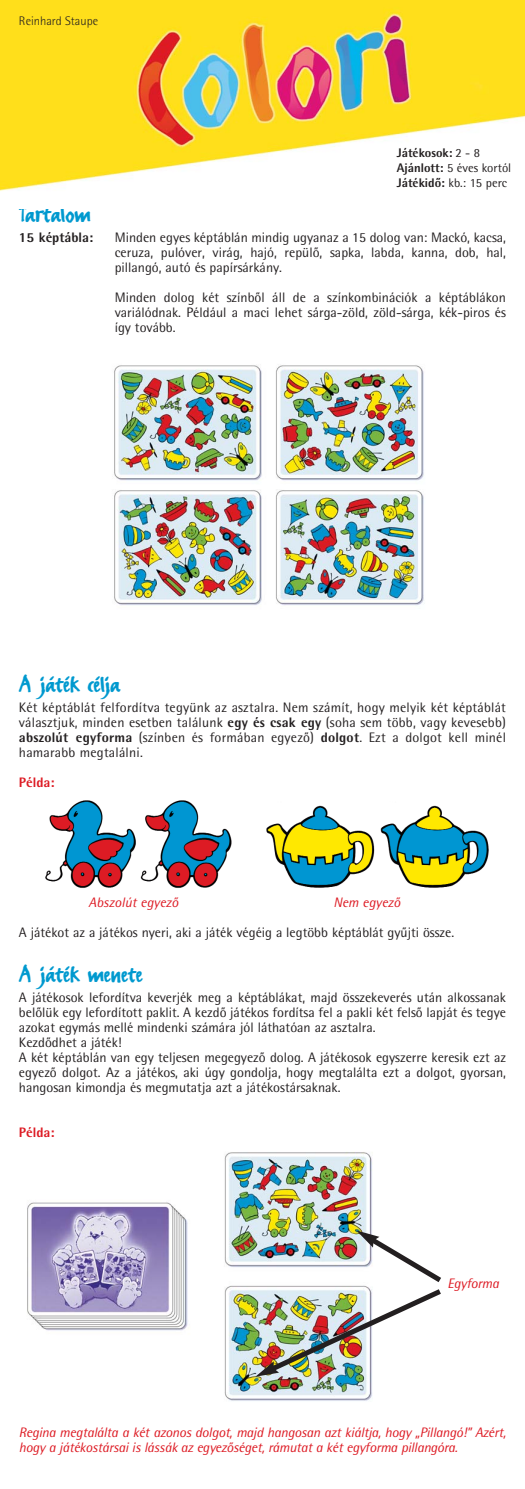
<style>
.page{position:relative;width:525px;height:1489px;background:#fff}
.page>*{position:absolute;margin:0;border:0;box-sizing:border-box;transform-origin:0 0}
.t1{font:27.5px "FF Erikrighthand H";color:#0099cf}
.t2{font:13.75px/15px "Rotis Semi Sans H";color:#231f20;text-align:justify}
.t3{font:italic 13.75px/15px "Rotis Semi Sans H";letter-spacing:-.015em;color:#dd1b24}
.t4{font:800 13.75px "Rotis Semi Sans H";color:#dd1b24}
.t5{font:800 13.75px "Rotis Semi Sans H";color:#231f20}
.t6{font:800 12.5px/15px "Rotis Semi Sans H";color:#231f20}
.t7{font:300 12.5px "Rotis Semi Sans H";color:#231f20}
.s1{font-weight:400}
.s2{font-weight:800}
</style>
<div class="page">
<img style="left:266px;top:805px;width:223px;height:83px">
<img style="left:45px;top:800px;width:187px;height:88px">
<img style="left:27px;top:1152px;width:345px;height:249px">
<img style="left:0;top:0;width:524px;height:191px">
<img style="left:255px;top:1230px;width:186px;height:146px">
<img style="left:114px;top:365px;width:310px;height:241px">
<p class="t7" style="left:19px;top:14px;width:81px">Reinhard Staupe</p>
<p class="t6" style="left:396px;top:146px;width:116px">Játékosok: <span class="s1">2 - 8<br></span>Ajánlott: <span class="s1">5 éves kortól<br></span>Játékidő: <span class="s1">kb.: 15 perc</span></p>
<h1 class="t1" style="left:19px;top:196px;width:73px">Tartalom</h1>
<p class="t5" style="left:19px;top:232px;width:76px">15 képtábla:</p>
<p class="t2" style="left:115px;top:231px;width:392px">Minden egyes képtáblán mindig ugyanaz a 15 dolog van: Mackó, kacsa, ceruza, pulóver, virág, hajó, repülő, sapka, labda, kanna, dob, hal, pillangó, autó és papírsárkány.</p>
<p class="t2" style="left:115px;top:291px;width:392px">Minden dolog két színből áll de a színkombinációk a képtáblákon variálódnak. Például a maci lehet sárga-zöld, zöld-sárga, kék-piros és így tovább.</p>
<h1 class="t1" style="left:19px;top:666px;width:103px">A játék célja</h1>
<p class="t2" style="left:19px;top:701px;width:488px">Két képtáblát felfordítva tegyünk az asztalra. Nem számít, hogy melyik két képtáblát választjuk, minden esetben találunk <span class="s2">egy és csak egy</span> (soha sem több, vagy kevesebb) <span class="s2">abszolút egyforma</span> (színben és formában egyező) <span class="s2">dolgot</span>. Ezt a dolgot kell minél hamarabb megtalálni.</p>
<p class="t4" style="left:19px;top:777px;width:37px">Példa:</p>
<p class="t3" style="left:88px;top:896px;width:91px">Abszolút egyező</p>
<p class="t3" style="left:333px;top:896px;width:68px">Nem egyező</p>
<p class="t2" style="left:19px;top:926px;width:436px">A játékot az a játékos nyeri, aki a játék végéig a legtöbb képtáblát gyűjti össze.</p>
<h1 class="t1" style="left:19px;top:956px;width:125px">A játék menete</h1>
<p class="t2" style="left:19px;top:991px;width:488px;text-align:left">A játékosok lefordítva keverjék meg a képtáblákat, majd összekeverés után alkossanak belőlük egy lefordított paklit. A kezdő játékos fordítsa fel a pakli két felső lapját és tegye azokat egymás mellé mindenki számára jól láthatóan az asztalra.<br>Kezdődhet a játék!<br>A két képtáblán van egy teljesen megegyező dolog. A játékosok egyszerre keresik ezt az egyező dolgot. Az a játékos, aki úgy gondolja, hogy megtalálta ezt a dolgot, gyorsan, hangosan kimondja és megmutatja azt a játékostársaknak.</p>
<p class="t4" style="left:19px;top:1127px;width:37px">Példa:</p>
<p class="t3" style="left:447px;top:1277px;width:53px">Egyforma</p>
<p class="t3" style="left:19px;top:1426px;width:488px">Regina megtalálta a két azonos dolgot, majd hangosan azt kiáltja, hogy „Pillangó!” Azért, hogy a játékostársai is lássák az egyezőséget, rámutat a két egyforma pillangóra.</p>
</div>
